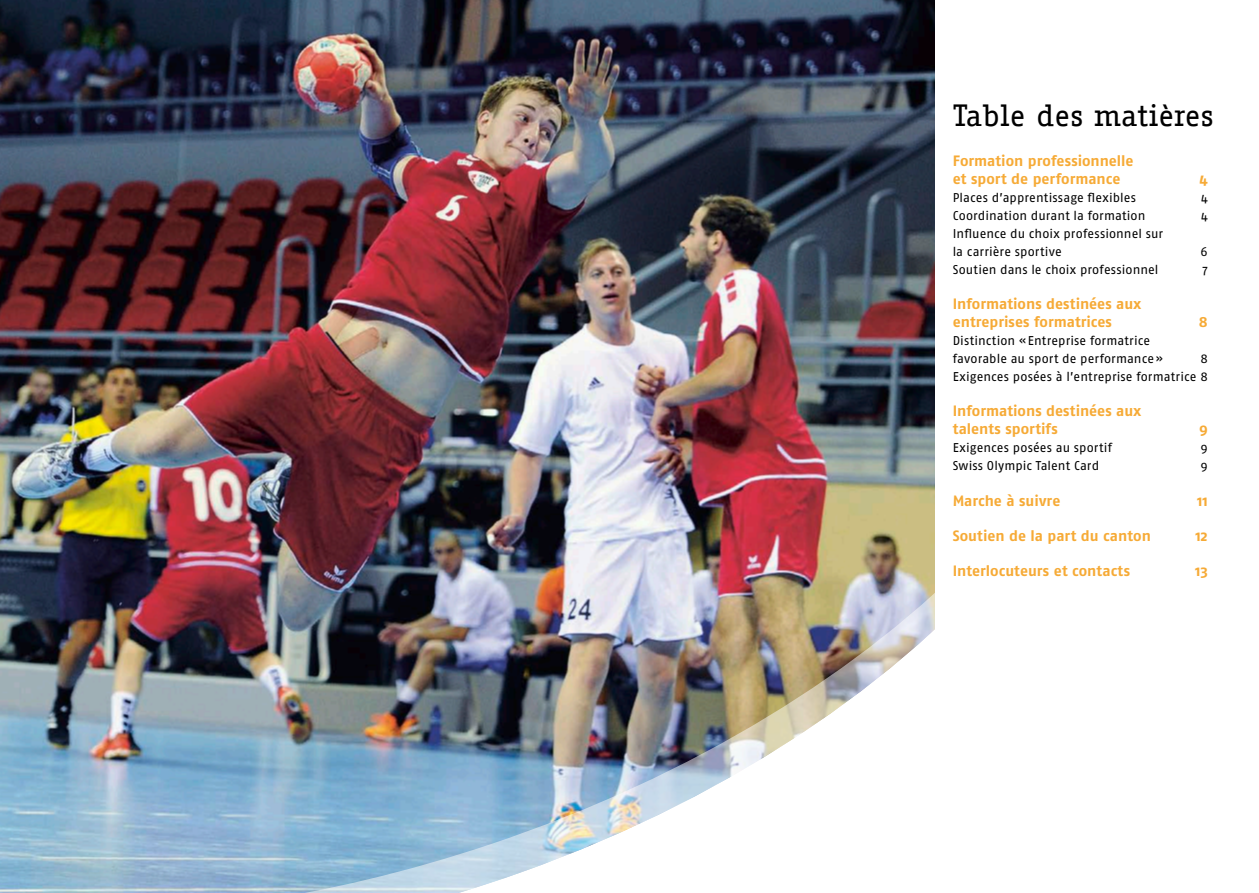
<style>
.page{position:relative;width:1259px;height:893px;background:#fff}
.page>*{position:absolute;margin:0;border:0;box-sizing:border-box;transform-origin:0 0}
.t1{font:30px "Fago Office Serif";letter-spacing:-.005em;color:#000}
.t2{font:700 15px/18px "Fago Pro";letter-spacing:.005em;color:#f6aa36}
.t3{font:12.75px/18px "Fago Pro";letter-spacing:.01em;color:#000}
</style>
<div class="page">
<img style="left:0;top:0;width:935px;height:179px">
<img style="left:0;top:179px;width:935px;height:714px">
<h1 class="t1" style="left:952px;top:99px;width:263px">Table des matières</h1>
<p class="t2" style="left:952px;top:151px;width:182px">Formation professionnelle et sport de performance</p>
<p class="t2" style="left:1199px;top:169px;width:10px">4</p>
<p class="t3" style="left:952px;top:188px;width:185px">Places d’apprentissage flexibles</p>
<p class="t3" style="left:1201px;top:188px;width:8px">4</p>
<p class="t3" style="left:952px;top:206px;width:194px">Coordination durant la formation</p>
<p class="t3" style="left:1201px;top:206px;width:8px">4</p>
<p class="t3" style="left:952px;top:224px;width:212px">Influence du choix professionnel sur la carrière sportive</p>
<p class="t3" style="left:1200px;top:242px;width:9px">6</p>
<p class="t3" style="left:952px;top:260px;width:207px">Soutien dans le choix professionnel</p>
<p class="t3" style="left:1202px;top:260px;width:7px">7</p>
<p class="t2" style="left:952px;top:295px;width:190px">Informations destinées aux entreprises formatrices</p>
<p class="t2" style="left:1199px;top:313px;width:10px">8</p>
<p class="t3" style="left:952px;top:332px;width:212px">Distinction «Entreprise formatrice favorable au sport de performance»</p>
<p class="t3" style="left:952px;top:350px;width:256px;text-align:right">8<br>Exigences posées à l’entreprise formatrice 8</p>
<p class="t2" style="left:952px;top:402px;width:190px">Informations destinées aux talents sportifs</p>
<p class="t2" style="left:1199px;top:420px;width:10px">9</p>
<p class="t3" style="left:952px;top:439px;width:161px">Exigences posées au sportif</p>
<p class="t3" style="left:1200px;top:439px;width:9px">9</p>
<p class="t3" style="left:952px;top:457px;width:148px">Swiss Olympic Talent Card</p>
<p class="t3" style="left:1200px;top:457px;width:9px">9</p>
<p class="t2" style="left:952px;top:491px;width:109px">Marche à suivre</p>
<p class="t2" style="left:1197px;top:491px;width:12px">11</p>
<p class="t2" style="left:952px;top:526px;width:200px">Soutien de la part du canton</p>
<p class="t2" style="left:1195px;top:526px;width:14px">12</p>
<p class="t2" style="left:952px;top:562px;width:179px">Interlocuteurs et contacts</p>
<p class="t2" style="left:1195px;top:562px;width:14px">13</p>
</div>
